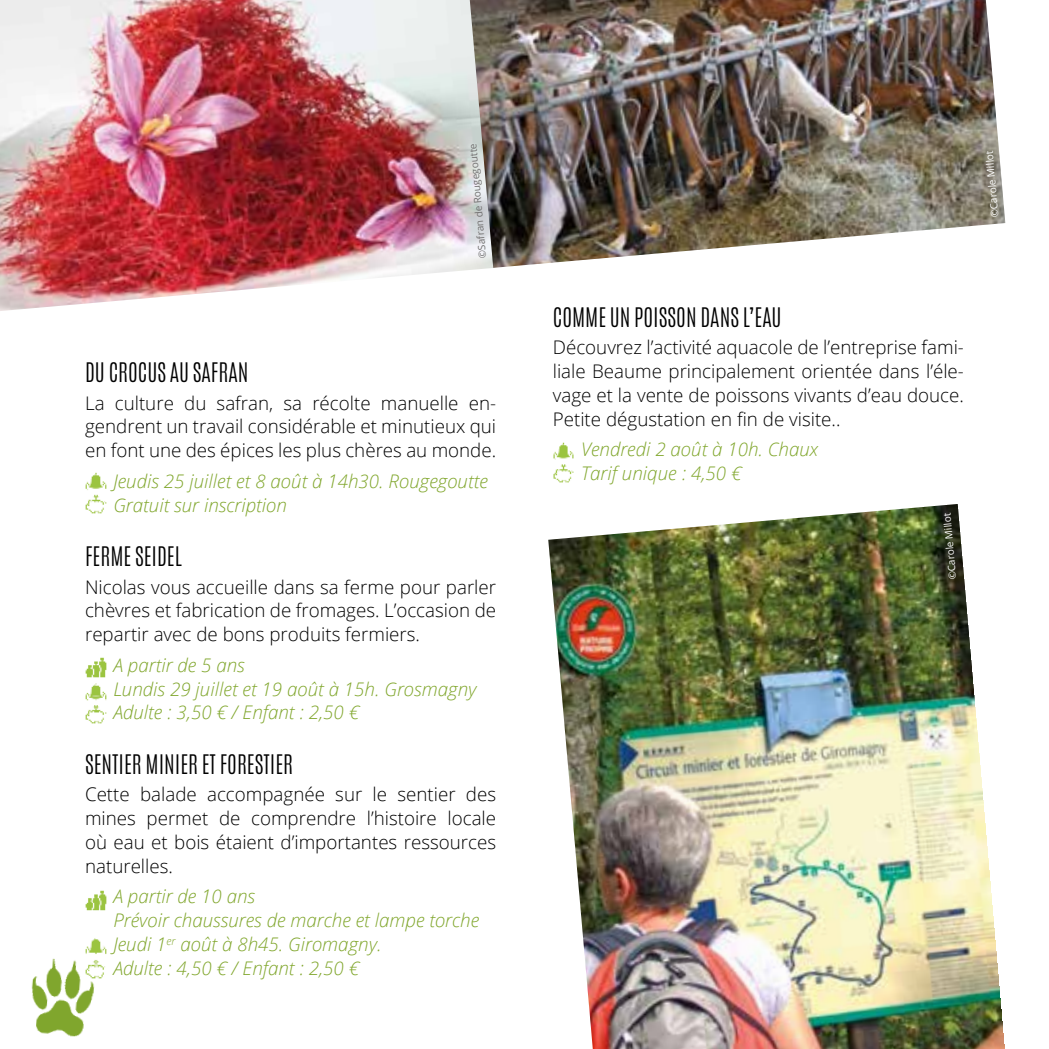
<style>
.page{position:relative;width:1049px;height:1049px;background:#fff}
.page>*{position:absolute;margin:0;border:0;box-sizing:border-box;transform-origin:0 0}
.t1{font:300 22.5px "Antonio";color:#000}
.t2{font:300 18.75px/23.8px "Open Sans";color:#000;text-align:justify}
.t3{font:italic 300 18.75px/23.8px "Open Sans";color:#80a62c}
.t4{font:10px "Open Sans";color:#fff}
.t5{font:10px "Open Sans";color:#706f6f}
</style>
<div class="page">
<img style="left:85px;top:657px;width:21px;height:67px">
<img style="left:90px;top:938px;width:16px;height:16px">
<img style="left:85px;top:890px;width:21px;height:21px">
<img style="left:85px;top:472px;width:21px;height:41px">
<img style="left:553px;top:442px;width:21px;height:41px">
<img style="left:0;top:0;width:489px;height:311px">
<img style="left:470px;top:0;width:535px;height:268px">
<img style="left:548px;top:504px;width:457px;height:545px">
<img style="left:31px;top:946px;width:74px;height:91px">
<p class="t5" style="left:476px;top:259px;width:117px;rotate:-95deg">©Safran de Rougegoutte</p>
<p class="t4" style="left:988px;top:218px;width:69px;rotate:-95deg">©Carole Millot</p>
<p class="t1" style="left:85px;top:356px;width:165px">DU CROCUS AU SAFRAN</p>
<p class="t2" style="left:85px;top:390px;width:413px">La culture du safran, sa récolte manuelle en&shy;gendrent un travail considérable et minutieux qui en font une des épices les plus chères au monde.</p>
<p class="t3" style="left:113px;top:468px;width:376px">Jeudis 25 juillet et 8 août à 14h30. Rougegoutte<br>Gratuit sur inscription</p>
<p class="t1" style="left:85px;top:540px;width:98px">FERME SEIDEL</p>
<p class="t2" style="left:85px;top:574px;width:413px">Nicolas vous accueille dans sa ferme pour parler chèvres et fabrication de fromages. L’occasion de repartir avec de bons produits fermiers.</p>
<p class="t3" style="left:113px;top:652px;width:365px">A partir de 5 ans<br>Lundis 29 juillet et 19 août à 15h. Grosmagny<br>Adulte : 3,50 € / Enfant : 2,50 €</p>
<p class="t1" style="left:85px;top:748px;width:209px">SENTIER MINIER ET FORESTIER</p>
<p class="t2" style="left:85px;top:782px;width:413px">Cette balade accompagnée sur le sentier des mines permet de comprendre l’histoire locale où eau et bois étaient d’importantes ressources naturelles.</p>
<p class="t3" style="left:113px;top:884px;width:367px">A partir de 10 ans<br>Prévoir chaussures de marche et lampe torche<br>Jeudi 1<sup>er</sup> août à 8h45. Giromagny.<br>Adulte : 4,50 € / Enfant : 2,50 €</p>
<p class="t1" style="left:553px;top:301px;width:230px">COMME UN POISSON DANS L’EAU</p>
<p class="t2" style="left:553px;top:335px;width:413px">Découvrez l’activité aquacole de l’entreprise fami&shy;liale Beaume principalement orientée dans l’éle&shy;vage et la vente de poissons vivants d’eau douce.<br>Petite dégustation en fin de visite..</p>
<p class="t3" style="left:581px;top:437px;width:239px">Vendredi 2 août à 10h. Chaux<br>Tarif unique : 4,50 €</p>
<p class="t4" style="left:946px;top:580px;width:69px;rotate:-95deg">©Carole Millot</p>
</div>
